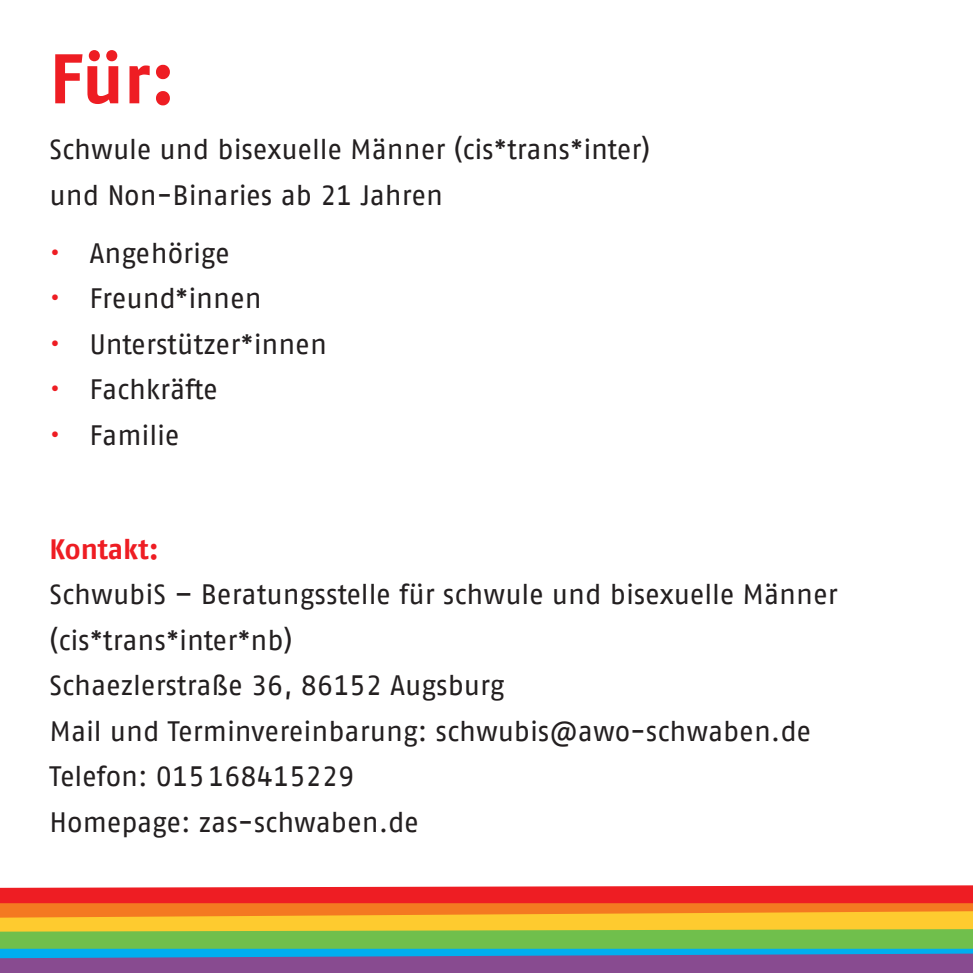
<style>
.page{position:relative;width:973px;height:973px;background:#fff}
.page>*{position:absolute;margin:0;border:0;box-sizing:border-box;transform-origin:0 0}
.t1{font:700 70px "AWO Fago Office";color:#ee1d23}
.t2{font:28px/45.5px "AWO Fago Office";color:#231f20}
.t3{font:700 28px "AWO Fago Office";letter-spacing:-.01em;color:#ee1d23}
.s1{color:#ee1d23}
</style>
<div class="page">
<svg style="left:0;top:885px;width:972px;height:87px"></svg>
<h1 class="t1" style="left:50px;top:38px;width:127px">Für:</h1>
<p class="t2" style="left:50px;top:126px;width:602px">Schwule und bisexuelle Männer (cis*trans*inter) und Non-Binaries ab 21 Jahren</p>
<p class="t2" style="left:50px;top:230px;width:182px"><span class="s1">•</span> Angehörige</p>
<p class="t2" style="left:50px;top:275px;width:213px"><span class="s1">•</span> Freund*innen</p>
<p class="t2" style="left:50px;top:321px;width:279px"><span class="s1">•</span> Unterstützer*innen</p>
<p class="t2" style="left:50px;top:366px;width:169px"><span class="s1">•</span> Fachkräfte</p>
<p class="t2" style="left:50px;top:412px;width:131px"><span class="s1">•</span> Familie</p>
<p class="t3" style="left:50px;top:532px;width:111px">Kontakt:</p>
<p class="t2" style="left:50px;top:571px;width:789px">SchwubiS – Beratungsstelle für schwule und bisexuelle Männer (cis*trans*inter*nb)<br>Schaezlerstraße 36, 86152 Augsburg<br>Mail und Terminvereinbarung: schwubis@awo-schwaben.de Telefon: 015 168415229<br>Homepage: zas-schwaben.de</p>
</div>
